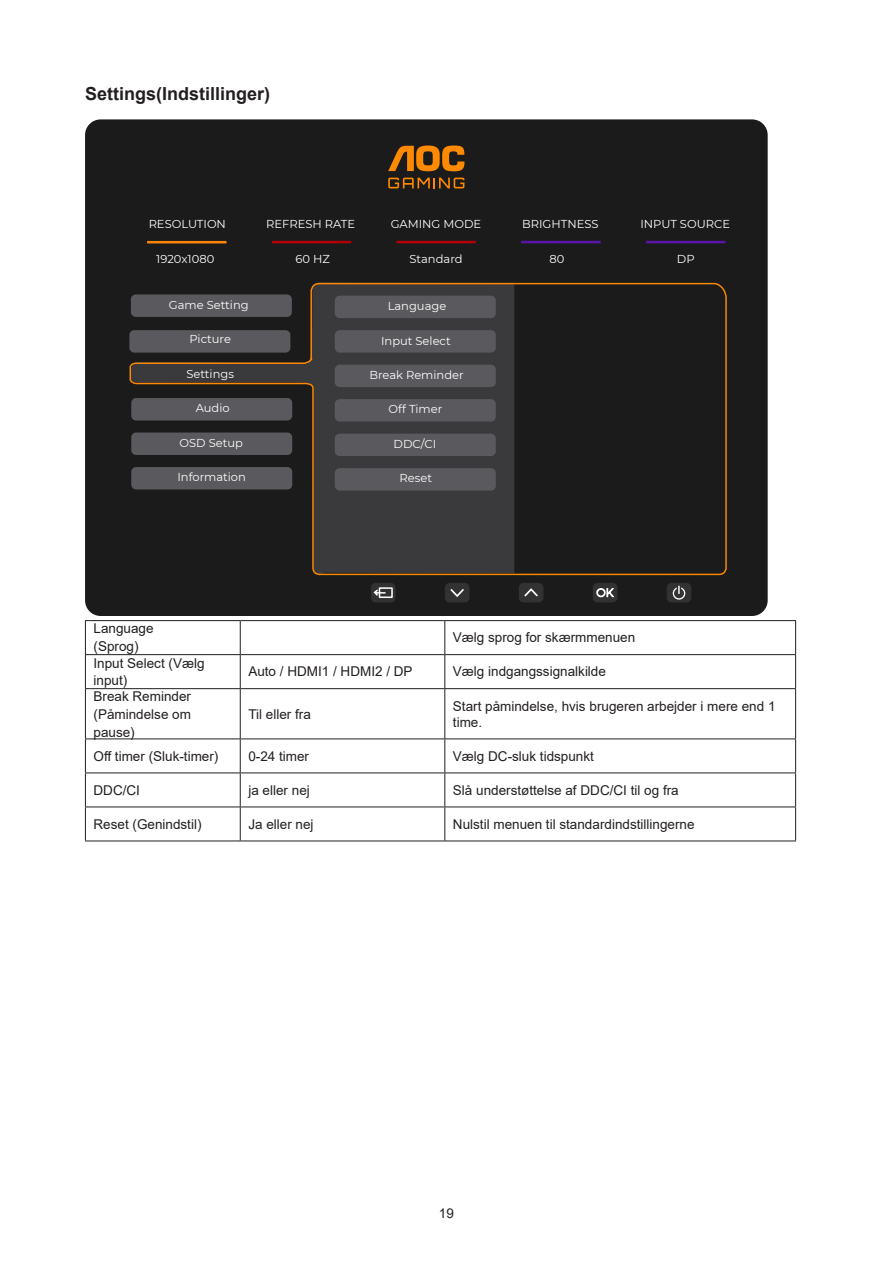
<style>
.page{position:relative;width:893px;height:1263px;background:#fff}
.page>*{position:absolute;margin:0;border:0;box-sizing:border-box;transform-origin:0 0}
.Heading_3{font:700 18px "Arial";color:#231f20}
.无间隔{font:13.5px/18px "Arial";color:#231f20}
.正文_text-1{font:13.5px "Arial";color:#231f20}
.t1{font:11.55px "Montserrat";color:#fff}
</style>
<div class="page">
<div style="left:85px;top:119px;width:683px;height:497px;background:#1c1b1c;border-radius:16px"></div>
<svg style="left:388px;top:178px;width:76px;height:10px"></svg>
<svg style="left:388px;top:146px;width:76px;height:25px"></svg>
<hr style="left:147px;top:241px;width:79px;height:2px;background:#ff8400">
<hr style="left:272px;top:241px;width:79px;height:2px;background:#b00006">
<hr style="left:521px;top:241px;width:80px;height:2px;background:#5a15a8">
<hr style="left:646px;top:241px;width:79px;height:2px;background:#5a15a8">
<div style="left:445px;top:583px;width:24px;height:19px;background:#383838;border-radius:5px"></div>
<svg style="left:450px;top:589px;width:14px;height:8px"></svg>
<div style="left:519px;top:583px;width:24px;height:19px;background:#383838;border-radius:5px"></div>
<svg style="left:524px;top:588px;width:14px;height:9px"></svg>
<div style="left:593px;top:583px;width:24px;height:19px;background:#383838;border-radius:5px"></div>
<svg style="left:596px;top:588px;width:18px;height:10px"></svg>
<div style="left:667px;top:583px;width:24px;height:19px;background:#383838;border-radius:5px"></div>
<svg style="left:673px;top:586px;width:12px;height:14px"></svg>
<div style="left:371px;top:583px;width:24px;height:19px;background:#383838;border-radius:5px"></div>
<div style="left:379px;top:587px;width:14px;height:11px;border:2px solid #fff"></div>
<svg style="left:373px;top:588px;width:14px;height:9px"></svg>
<svg style="left:129px;top:282px;width:598px;height:294px"></svg>
<div style="left:335px;top:296px;width:161px;height:22px;background:#5a5a5e;border-radius:5px"></div>
<div style="left:335px;top:330px;width:161px;height:23px;background:#5a5a5e;border-radius:5px"></div>
<div style="left:335px;top:365px;width:161px;height:22px;background:#5a5a5e;border-radius:5px"></div>
<div style="left:335px;top:399px;width:161px;height:23px;background:#5a5a5e;border-radius:5px"></div>
<div style="left:335px;top:434px;width:161px;height:22px;background:#5a5a5e;border-radius:5px"></div>
<div style="left:335px;top:468px;width:161px;height:23px;background:#5a5a5e;border-radius:5px"></div>
<hr style="left:397px;top:241px;width:79px;height:2px;background:#b00006">
<hr style="left:85px;top:620px;width:155px;height:1px;background:#231f20">
<hr style="left:85px;top:621px;width:1px;height:33px;background:#231f20">
<hr style="left:240px;top:620px;width:205px;height:1px;background:#231f20">
<hr style="left:240px;top:621px;width:1px;height:33px;background:#231f20">
<hr style="left:445px;top:620px;width:351px;height:1px;background:#231f20">
<hr style="left:444px;top:621px;width:1px;height:33px;background:#231f20">
<hr style="left:795px;top:621px;width:1px;height:33px;background:#231f20">
<hr style="left:85px;top:654px;width:155px;height:1px;background:#231f20">
<hr style="left:85px;top:655px;width:1px;height:33px;background:#231f20">
<hr style="left:240px;top:654px;width:205px;height:1px;background:#231f20">
<hr style="left:240px;top:655px;width:1px;height:33px;background:#231f20">
<hr style="left:445px;top:654px;width:351px;height:1px;background:#231f20">
<hr style="left:444px;top:655px;width:1px;height:33px;background:#231f20">
<hr style="left:795px;top:655px;width:1px;height:33px;background:#231f20">
<hr style="left:85px;top:688px;width:155px;height:1px;background:#231f20">
<hr style="left:85px;top:689px;width:1px;height:49px;background:#231f20">
<hr style="left:240px;top:688px;width:205px;height:1px;background:#231f20">
<hr style="left:240px;top:689px;width:1px;height:49px;background:#231f20">
<hr style="left:445px;top:688px;width:351px;height:1px;background:#231f20">
<hr style="left:444px;top:689px;width:1px;height:49px;background:#231f20">
<hr style="left:795px;top:689px;width:1px;height:49px;background:#231f20">
<hr style="left:85px;top:738px;width:155px;height:1px;background:#231f20">
<hr style="left:85px;top:739px;width:1px;height:33px;background:#231f20">
<hr style="left:240px;top:738px;width:205px;height:1px;background:#231f20">
<hr style="left:240px;top:739px;width:1px;height:33px;background:#231f20">
<hr style="left:445px;top:738px;width:351px;height:1px;background:#231f20">
<hr style="left:444px;top:739px;width:1px;height:33px;background:#231f20">
<hr style="left:795px;top:739px;width:1px;height:33px;background:#231f20">
<hr style="left:85px;top:772px;width:155px;height:1px;background:#231f20">
<hr style="left:85px;top:773px;width:1px;height:33px;background:#231f20">
<hr style="left:240px;top:772px;width:205px;height:1px;background:#231f20">
<hr style="left:240px;top:773px;width:1px;height:33px;background:#231f20">
<hr style="left:445px;top:772px;width:351px;height:1px;background:#231f20">
<hr style="left:444px;top:773px;width:1px;height:33px;background:#231f20">
<hr style="left:795px;top:773px;width:1px;height:33px;background:#231f20">
<hr style="left:85px;top:806px;width:155px;height:1px;background:#231f20">
<hr style="left:85px;top:807px;width:1px;height:33px;background:#231f20">
<hr style="left:240px;top:806px;width:205px;height:1px;background:#231f20">
<hr style="left:240px;top:807px;width:1px;height:33px;background:#231f20">
<hr style="left:445px;top:806px;width:351px;height:1px;background:#231f20">
<hr style="left:444px;top:807px;width:1px;height:33px;background:#231f20">
<hr style="left:795px;top:807px;width:1px;height:33px;background:#231f20">
<hr style="left:85px;top:840px;width:155px;height:1px;background:#231f20">
<hr style="left:240px;top:840px;width:205px;height:1px;background:#231f20">
<hr style="left:445px;top:840px;width:351px;height:1px;background:#231f20">
<p class="Heading_3" style="left:85px;top:81px;width:187px">Settings(Indstillinger)</p>
<p class="t1" style="left:149px;top:216px;width:79px">RESOLUTION</p>
<p class="t1" style="left:156px;top:251px;width:59px">1920x1080</p>
<p class="t1" style="left:169px;top:297px;width:81px">Game Setting</p>
<p class="t1" style="left:190px;top:331px;width:43px">Picture</p>
<p class="t1" style="left:186px;top:366px;width:49px">Settings</p>
<p class="t1" style="left:196px;top:400px;width:35px">Audio</p>
<p class="t1" style="left:180px;top:435px;width:65px">OSD Setup</p>
<p class="t1" style="left:177px;top:469px;width:70px">Information</p>
<p class="t1" style="left:266px;top:216px;width:91px">REFRESH RATE</p>
<p class="t1" style="left:296px;top:251px;width:36px">60 HZ</p>
<p class="t1" style="left:391px;top:216px;width:92px">GAMING MODE</p>
<p class="t1" style="left:409px;top:251px;width:55px">Standard</p>
<p class="t1" style="left:388px;top:298px;width:60px">Language</p>
<p class="t1" style="left:381px;top:332px;width:71px">Input Select</p>
<p class="t1" style="left:369px;top:367px;width:96px">Break Reminder</p>
<p class="t1" style="left:389px;top:401px;width:55px">Off Timer</p>
<p class="t1" style="left:394px;top:436px;width:44px">DDC/CI</p>
<p class="t1" style="left:400px;top:470px;width:34px">Reset</p>
<p class="t1" style="left:522px;top:216px;width:78px">BRIGHTNESS</p>
<p class="t1" style="left:549px;top:251px;width:16px">80</p>
<p class="t1" style="left:640px;top:216px;width:91px">INPUT SOURCE</p>
<p class="t1" style="left:677px;top:251px;width:19px">DP</p>
<p class="无间隔" style="left:94px;top:620px;width:62px">Language (Sprog)</p>
<p class="无间隔" style="left:453px;top:629px;width:184px">Vælg sprog for skærmmenuen</p>
<p class="无间隔" style="left:94px;top:655px;width:113px;line-height:16.2px">Input Select (Vælg input)</p>
<p class="无间隔" style="left:248px;top:663px;width:166px">Auto / HDMI1 / HDMI2 / DP</p>
<p class="正文_text-1" style="left:453px;top:662px;width:155px">Vælg indgangssignalkilde</p>
<p class="无间隔" style="left:94px;top:687px;width:99px;text-align:justify">Break Reminder (Påmindelse om pause)</p>
<p class="正文_text-1" style="left:248px;top:704px;width:64px">Til eller fra</p>
<p class="无间隔" style="left:453px;top:698px;width:324px;line-height:16.2px">Start påmindelse, hvis brugeren arbejder i mere end 1 time.</p>
<p class="无间隔" style="left:94px;top:747px;width:126px">Off timer (Sluk-timer)</p>
<p class="无间隔" style="left:248px;top:747px;width:62px">0-24 timer</p>
<p class="无间隔" style="left:453px;top:747px;width:143px">Vælg DC-sluk tidspunkt</p>
<p class="无间隔" style="left:94px;top:781px;width:48px">DDC/CI</p>
<p class="无间隔" style="left:248px;top:781px;width:63px">ja eller nej</p>
<p class="无间隔" style="left:453px;top:781px;width:227px">Slå understøttelse af DDC/CI til og fra</p>
<p class="无间隔" style="left:94px;top:815px;width:110px">Reset (Genindstil)</p>
<p class="无间隔" style="left:248px;top:815px;width:67px">Ja eller nej</p>
<p class="无间隔" style="left:453px;top:815px;width:243px">Nulstil menuen til standardindstillingerne</p>
<p class="无间隔" style="left:439px;top:1204px;width:17px">19</p>
</div>
